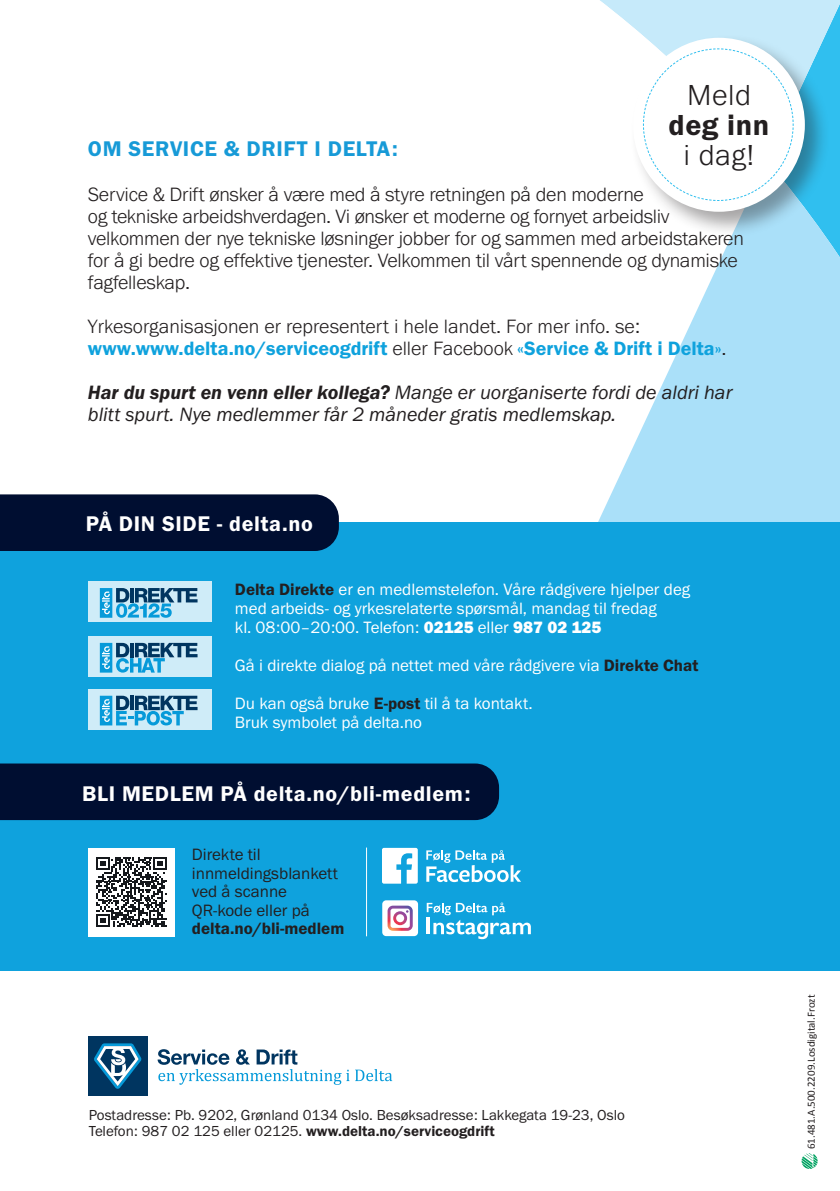
<style>
.page{position:relative;width:840px;height:1191px;background:#fff}
.page>*{position:absolute;margin:0;border:0;box-sizing:border-box;transform-origin:0 0}
.t1{font:300 30px "Franklin Gothic URW";letter-spacing:.015em;color:#231f20}
.t2{font:30px "Franklin Gothic URW Dem";letter-spacing:.02em;color:#231f20}
.t3{font:22px "Franklin Gothic URW Dem";letter-spacing:.03em;color:#fff}
.t4{font:22px "Franklin Gothic URW Dem";letter-spacing:.03em;color:#179ad7}
.t5{font:300 20px/22px "Franklin Gothic URW";letter-spacing:-.01em;color:#231f20}
.t6{font:20px "Franklin Gothic URW Boo Ita";color:#231f20}
.t7{font:20px "Franklin Gothic URW Dem";color:#0fa2dd}
.Blankett_smaa_boksta{font:17px/19px "Franklin Gothic URW Boo";color:#fff}
.t8{font:17px "Franklin Gothic URW Boo";color:#231f20}
.t9{font:17px "Franklin Gothic URW Dem";color:#231f20}
.t10{font:15px "Franklin Gothic URW Boo";color:#231f20}
.t11{font:11px "Calibri";color:#231f20}
.s1{font-family:"Franklin Gothic URW";font-weight:300;color:#231f20}
.s2{font-family:"Franklin Gothic URW Dem Ita"}
.s3{font-family:"Franklin Gothic URW Dem";color:#231f20}
.s4{font-family:"Franklin Gothic URW Hea"}
.s5{font-family:"Franklin Gothic URW Dem"}
</style>
<div class="page">
<svg style="left:421px;top:428px;width:221px;height:95px"></svg>
<div style="left:0;top:523px;width:839px;height:448px;background:#0fa2dd"></div>
<svg style="left:801px;top:1153px;width:17px;height:16px"></svg>
<svg style="left:642px;top:0;width:197px;height:523px"></svg>
<div style="left:88px;top:848px;width:87px;height:88px;background:#fff"></div>
<svg style="left:96px;top:857px;width:70px;height:70px"></svg>
<hr style="left:366px;top:847px;width:1px;height:89px;background:#fff">
<svg style="left:382px;top:848px;width:35px;height:35px"></svg>
<svg style="left:426px;top:850px;width:95px;height:32px"></svg>
<div style="left:382px;top:900px;width:36px;height:36px;background:#fff;border-radius:4px"></div>
<svg style="left:387px;top:905px;width:25px;height:25px"></svg>
<svg style="left:426px;top:902px;width:104px;height:37px"></svg>
<svg style="left:88px;top:636px;width:124px;height:41px;background:#cbe9f6"></svg>
<div style="left:100px;top:643px;width:12px;height:29px;background:#069ad9"></div>
<svg style="left:102px;top:646px;width:8px;height:23px"></svg>
<svg style="left:116px;top:643px;width:81px;height:29px;background:#6ba3c1"></svg>
<div style="left:88px;top:689px;width:124px;height:41px;background:#cfecf8"></div>
<div style="left:100px;top:695px;width:12px;height:30px;background:#069ad9"></div>
<svg style="left:102px;top:699px;width:8px;height:23px"></svg>
<svg style="left:116px;top:695px;width:81px;height:30px"></svg>
<div style="left:88px;top:581px;width:124px;height:41px;background:#cfecf8"></div>
<div style="left:100px;top:588px;width:12px;height:30px;background:#069ad9"></div>
<svg style="left:102px;top:591px;width:8px;height:23px"></svg>
<svg style="left:116px;top:588px;width:81px;height:30px"></svg>
<div style="left:0;top:494px;width:339px;height:57px;background:#000e31"></div>
<div style="left:0;top:763px;width:499px;height:57px;background:#000e31"></div>
<div style="left:88px;top:1035px;width:59px;height:60px;background:#003560"></div>
<svg style="left:94px;top:1043px;width:47px;height:45px"></svg>
<svg style="left:157px;top:1049px;width:192px;height:35px"></svg>
<svg style="left:355px;top:1069px;width:37px;height:12px"></svg>
<p class="t4" style="left:88px;top:135px;width:311px">OM SERVICE &amp; DRIFT I DELTA:</p>
<p class="t1" style="left:686px;top:76px;width:65px">Meld</p>
<p class="t2" style="left:668px;top:107px;width:102px">deg inn</p>
<p class="t1" style="left:683px;top:136px;width:72px">i dag!</p>
<p class="t5" style="left:88px;top:183px;width:557px">Service &amp; Drift ønsker å være med å styre retningen på den moderne</p>
<p class="t5" style="left:88px;top:205px;width:583px">og tekniske arbeidshverdagen. Vi ønsker et moderne og fornyet arbeidsliv</p>
<p class="t5" style="left:88px;top:227px;width:657px">velkommen der nye tekniske løsninger jobber for og sammen med arbeidstakeren</p>
<p class="t5" style="left:88px;top:249px;width:651px">for å gi bedre og effektive tjenester. Velkommen til vårt spennende og dynamiske fagfelleskap.</p>
<p class="t5" style="left:88px;top:315px;width:553px">Yrkesorganisasjonen er representert i hele landet. For mer info. se:</p>
<p class="t7" style="left:88px;top:336px;width:639px">www.www.delta.no/serviceogdrift <span class="s1">eller Facebook</span> «Service &amp; Drift i Delta»<span class="s1">.</span></p>
<p class="t6" style="left:88px;top:379px;width:645px"><span class="s2">Har du spurt en venn eller kollega?</span> Mange er uorganiserte fordi de aldri har</p>
<p class="t6" style="left:88px;top:401px;width:529px">blitt spurt. Nye medlemmer får 2 måneder gratis medlemskap.</p>
<p class="t3" style="left:86px;top:510px;width:228px">PÅ DIN SIDE - delta.no</p>
<p class="Blankett_smaa_boksta" style="left:235px;top:579px;width:456px"><span class="s3">Delta Direkte</span> er en medlemstelefon. Våre rådgivere hjelper deg med arbeids- og yrkesrelaterte spørsmål, mandag til fredag</p>
<p class="Blankett_smaa_boksta" style="left:235px;top:617px;width:368px">kl. 08:00–20:00. Telefon: <span class="s4">02125</span> eller <span class="s4">987 02 125</span></p>
<p class="Blankett_smaa_boksta" style="left:235px;top:655px;width:464px">Gå i direkte dialog på nettet med våre rådgivere via <span class="s3">Direkte Chat</span></p>
<p class="Blankett_smaa_boksta" style="left:235px;top:693px;width:299px">Du kan også bruke <span class="s3">E-post</span> til å ta kontakt.</p>
<p class="Blankett_smaa_boksta" style="left:235px;top:712px;width:188px">Bruk symbolet på delta.no</p>
<p class="t3" style="left:82px;top:780px;width:389px">BLI MEDLEM PÅ delta.no/bli-medlem:</p>
<p class="t8" style="left:192px;top:844px;width:70px">Direkte til</p>
<p class="t8" style="left:192px;top:862px;width:148px">innmeldingsblankett</p>
<p class="t8" style="left:192px;top:881px;width:97px">ved å scanne</p>
<p class="t8" style="left:192px;top:899px;width:119px">QR-kode eller på</p>
<p class="t9" style="left:192px;top:918px;width:154px">delta.no/bli-medlem</p>
<p class="t10" style="left:89px;top:1106px;width:537px">Postadresse: Pb. 9202, Grønland 0134 Oslo. Besøksadresse: Lakkegata 19-23, Oslo</p>
<p class="t10" style="left:89px;top:1122px;width:407px">Telefon: 987 02 125 eller 02125. <span class="s5">www.delta.no/serviceogdrift</span></p>
<p class="t11" style="left:803px;top:1149px;width:156px;rotate:-90deg">61.481.A.500.2209.Losdigital.Frozt</p>
</div>
